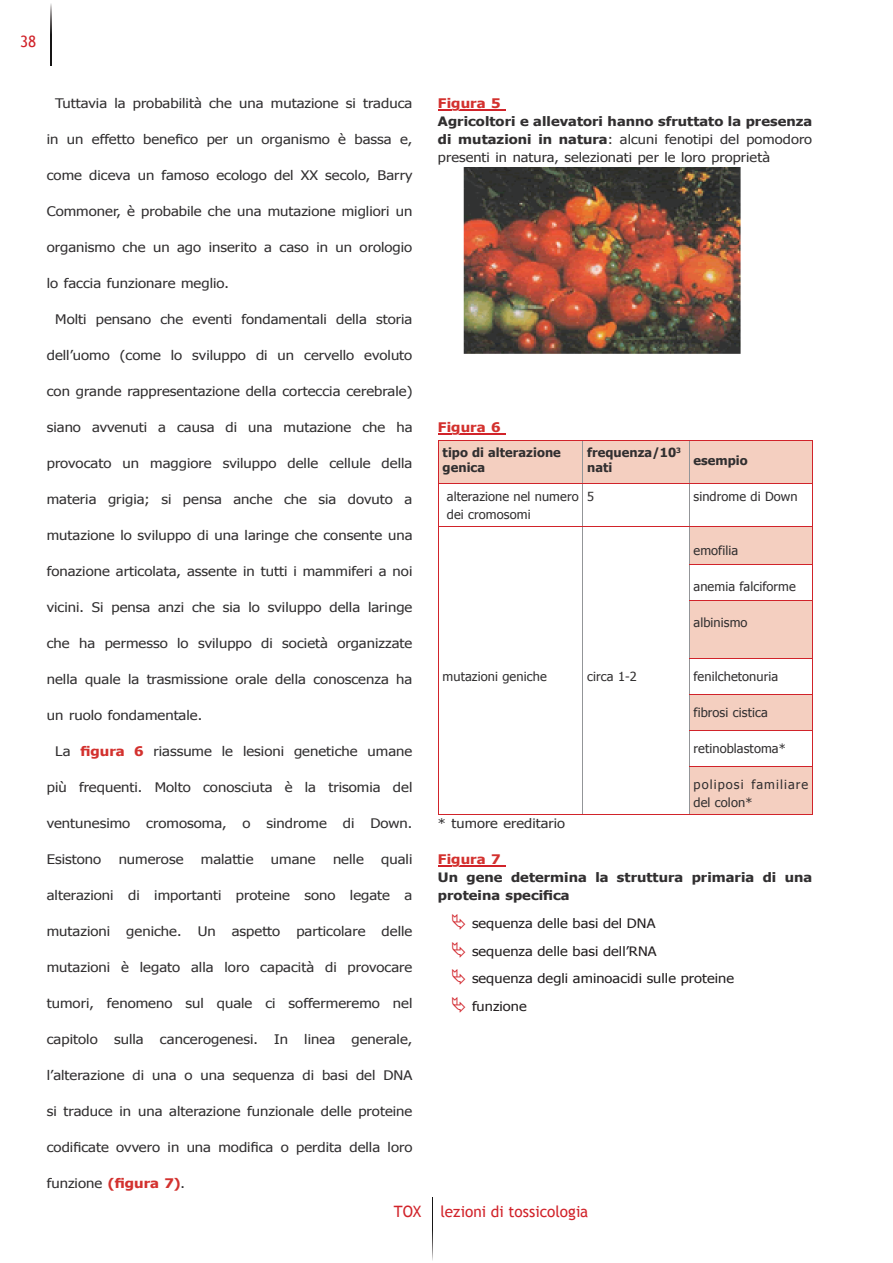
<style>
.page{position:relative;width:893px;height:1263px;background:#fff}
.page>*{position:absolute;margin:0;border:0;box-sizing:border-box;transform-origin:0 0}
.t1{font:15.6px "Trebuchet MS";color:#d1232a}
.t2{font:13.2px "Tahoma";color:#312f30;scale:1.12 1}
.t3{font:700 13.2px "Tahoma";letter-spacing:.005em;color:#d3312e;scale:1.12 1}
.t4{font:12.9px/18px "Tahoma";letter-spacing:.005em;color:#312f30;text-align:justify;scale:1.12 1}
.t5{font:12.9px/27.8px "Tahoma";letter-spacing:.005em;color:#231f20;scale:1.12 1}
.t6{font:700 12.9px/18px "Tahoma";letter-spacing:.005em;color:#312f30;scale:1.12 1}
.t7{font:12.6px/18px "Tahoma";letter-spacing:.01em;color:#312f30}
.t8{font:700 12.6px/15px "Tahoma";letter-spacing:.005em;color:#312f30}
.t9{font:12.6px/18px "Tahoma";letter-spacing:.085em;color:#312f30}
.s1{font-weight:700;color:#d3312e}
.s2{font-weight:700}
</style>
<div class="page">
<svg style="left:51px;top:4px;width:1px;height:62px"></svg>
<svg style="left:432px;top:1197px;width:1px;height:64px"></svg>
<hr style="left:438px;top:433px;width:68px;height:1px;background:#d1232a">
<hr style="left:438px;top:865px;width:68px;height:1px;background:#d1232a">
<svg style="left:438px;top:109px;width:68px;height:2px"></svg>
<img style="left:463px;top:167px;width:278px;height:187px">
<svg style="left:439px;top:433px;width:46px;height:2px"></svg>
<svg style="left:439px;top:442px;width:373px;height:372px"></svg>
<hr style="left:438px;top:441px;width:145px;height:1px;background:#d1232a">
<hr style="left:438px;top:441px;width:1px;height:42px;background:#d1232a">
<hr style="left:583px;top:441px;width:106px;height:1px;background:#d1232a">
<hr style="left:689px;top:441px;width:124px;height:1px;background:#d1232a">
<hr style="left:812px;top:441px;width:1px;height:42px;background:#d1232a">
<hr style="left:438px;top:483px;width:1px;height:43px;background:#d1232a">
<hr style="left:812px;top:483px;width:1px;height:43px;background:#d1232a">
<hr style="left:438px;top:526px;width:1px;height:39px;background:#d1232a">
<hr style="left:812px;top:526px;width:1px;height:39px;background:#d1232a">
<hr style="left:438px;top:565px;width:1px;height:36px;background:#d1232a">
<hr style="left:812px;top:565px;width:1px;height:36px;background:#d1232a">
<hr style="left:438px;top:601px;width:1px;height:58px;background:#d1232a">
<hr style="left:812px;top:601px;width:1px;height:58px;background:#d1232a">
<hr style="left:438px;top:659px;width:1px;height:36px;background:#d1232a">
<hr style="left:812px;top:659px;width:1px;height:36px;background:#d1232a">
<hr style="left:438px;top:695px;width:1px;height:36px;background:#d1232a">
<hr style="left:812px;top:695px;width:1px;height:36px;background:#d1232a">
<hr style="left:438px;top:731px;width:1px;height:36px;background:#d1232a">
<hr style="left:812px;top:731px;width:1px;height:36px;background:#d1232a">
<hr style="left:438px;top:767px;width:1px;height:47px;background:#d1232a">
<hr style="left:812px;top:767px;width:1px;height:47px;background:#d1232a">
<hr style="left:438px;top:814px;width:145px;height:1px;background:#d1232a">
<hr style="left:583px;top:814px;width:106px;height:1px;background:#d1232a">
<hr style="left:689px;top:814px;width:124px;height:1px;background:#d1232a">
<hr style="left:583px;top:441px;width:1px;height:42px;background:#939598">
<hr style="left:689px;top:441px;width:1px;height:42px;background:#939598">
<hr style="left:583px;top:484px;width:1px;height:42px;background:#939598">
<hr style="left:689px;top:484px;width:1px;height:42px;background:#939598">
<hr style="left:583px;top:526px;width:1px;height:39px;background:#939598">
<hr style="left:689px;top:526px;width:1px;height:39px;background:#939598">
<hr style="left:583px;top:565px;width:1px;height:36px;background:#939598">
<hr style="left:689px;top:565px;width:1px;height:36px;background:#939598">
<hr style="left:583px;top:601px;width:1px;height:58px;background:#939598">
<hr style="left:689px;top:601px;width:1px;height:58px;background:#939598">
<hr style="left:583px;top:659px;width:1px;height:36px;background:#939598">
<hr style="left:689px;top:659px;width:1px;height:36px;background:#939598">
<hr style="left:583px;top:695px;width:1px;height:36px;background:#939598">
<hr style="left:689px;top:695px;width:1px;height:36px;background:#939598">
<hr style="left:583px;top:731px;width:1px;height:36px;background:#939598">
<hr style="left:689px;top:731px;width:1px;height:36px;background:#939598">
<hr style="left:583px;top:767px;width:1px;height:47px;background:#939598">
<hr style="left:689px;top:767px;width:1px;height:47px;background:#939598">
<hr style="left:439px;top:483px;width:144px;height:1px;background:#d1232a">
<hr style="left:583px;top:483px;width:106px;height:1px;background:#d1232a">
<hr style="left:689px;top:483px;width:123px;height:1px;background:#d1232a">
<hr style="left:439px;top:526px;width:144px;height:1px;background:#d1232a">
<hr style="left:583px;top:526px;width:106px;height:1px;background:#d1232a">
<hr style="left:689px;top:526px;width:123px;height:1px;background:#d1232a">
<hr style="left:689px;top:565px;width:123px;height:1px;background:#d1232a">
<hr style="left:689px;top:601px;width:123px;height:1px;background:#d1232a">
<hr style="left:689px;top:658px;width:123px;height:1px;background:#d1232a">
<hr style="left:689px;top:694px;width:123px;height:1px;background:#d1232a">
<hr style="left:689px;top:730px;width:123px;height:1px;background:#d1232a">
<hr style="left:689px;top:766px;width:123px;height:1px;background:#d1232a">
<svg style="left:439px;top:865px;width:67px;height:2px"></svg>
<p class="t1" style="left:20px;top:32px;width:18px">38</p>
<p class="t2" style="left:55px;top:94px;width:320px">Tuttavia la probabilità che una mutazione si traduca</p>
<p class="t2" style="left:47px;top:130px;width:328px">in un effetto benefico per un organismo è bassa e,</p>
<p class="t2" style="left:47px;top:166px;width:328px">come diceva un famoso ecologo del XX secolo, Barry</p>
<p class="t2" style="left:47px;top:202px;width:328px">Commoner, è probabile che una mutazione migliori un</p>
<p class="t2" style="left:47px;top:238px;width:328px">organismo che un ago inserito a caso in un orologio</p>
<p class="t2" style="left:47px;top:274px;width:164px">lo faccia funzionare meglio.</p>
<p class="t2" style="left:55px;top:310px;width:320px">Molti pensano che eventi fondamentali della storia</p>
<p class="t2" style="left:47px;top:346px;width:328px">dell’uomo (come lo sviluppo di un cervello evoluto</p>
<p class="t2" style="left:47px;top:382px;width:328px">con grande rappresentazione della corteccia cerebrale)</p>
<p class="t2" style="left:47px;top:418px;width:328px">siano avvenuti a causa di una mutazione che ha</p>
<p class="t2" style="left:47px;top:454px;width:328px">provocato un maggiore sviluppo delle cellule della</p>
<p class="t2" style="left:47px;top:490px;width:328px">materia grigia; si pensa anche che sia dovuto a</p>
<p class="t2" style="left:47px;top:526px;width:328px">mutazione lo sviluppo di una laringe che consente una</p>
<p class="t2" style="left:47px;top:562px;width:328px">fonazione articolata, assente in tutti i mammiferi a noi</p>
<p class="t2" style="left:47px;top:598px;width:328px">vicini. Si pensa anzi che sia lo sviluppo della laringe</p>
<p class="t2" style="left:47px;top:634px;width:328px">che ha permesso lo sviluppo di società organizzate</p>
<p class="t2" style="left:47px;top:670px;width:328px">nella quale la trasmissione orale della conoscenza ha</p>
<p class="t2" style="left:47px;top:706px;width:140px">un ruolo fondamentale.</p>
<p class="t2" style="left:55px;top:742px;width:320px">La <span class="s1">figura 6</span> riassume le lesioni genetiche umane</p>
<p class="t2" style="left:47px;top:778px;width:328px">più frequenti. Molto conosciuta è la trisomia del</p>
<p class="t2" style="left:47px;top:814px;width:328px">ventunesimo cromosoma, o sindrome di Down.</p>
<p class="t2" style="left:47px;top:850px;width:50px">Esistono</p>
<p class="t2" style="left:119px;top:850px;width:59px">numerose</p>
<p class="t2" style="left:201px;top:850px;width:49px">malattie</p>
<p class="t2" style="left:271px;top:850px;width:41px">umane</p>
<p class="t2" style="left:333px;top:850px;width:29px">nelle</p>
<p class="t2" style="left:381px;top:850px;width:29px">quali</p>
<p class="t2" style="left:47px;top:886px;width:328px">alterazioni di importanti proteine sono legate a</p>
<p class="t2" style="left:47px;top:922px;width:328px">mutazioni geniche. Un aspetto particolare delle</p>
<p class="t2" style="left:47px;top:958px;width:328px">mutazioni è legato alla loro capacità di provocare</p>
<p class="t2" style="left:47px;top:994px;width:328px">tumori, fenomeno sul quale ci soffermeremo nel</p>
<p class="t2" style="left:47px;top:1030px;width:328px">capitolo sulla cancerogenesi. In linea generale,</p>
<p class="t2" style="left:47px;top:1066px;width:328px">l’alterazione di una o una sequenza di basi del DNA</p>
<p class="t2" style="left:47px;top:1102px;width:328px">si traduce in una alterazione funzionale delle proteine</p>
<p class="t2" style="left:47px;top:1138px;width:328px">codificate ovvero in una modifica o perdita della loro</p>
<p class="t2" style="left:47px;top:1174px;width:125px">funzione <span class="s1">(figura 7)</span>.</p>
<p class="t3" style="left:438px;top:94px;width:57px">Figura 5</p>
<p class="t4" style="left:438px;top:112px;width:336px"><span class="s2">Agricoltori e allevatori hanno sfruttato la presenza di mutazioni in natura</span>: alcuni fenotipi del pomodoro presenti in natura, selezionati per le loro proprietà</p>
<p class="t3" style="left:438px;top:418px;width:57px">Figura 6</p>
<p class="t8" style="left:443px;top:444px;width:120px">tipo di alterazione genica</p>
<p class="t8" style="left:587px;top:444px;width:95px">frequenza/10<sup>3 </sup>nati</p>
<p class="t8" style="left:693px;top:452px;width:56px">esempio</p>
<p class="t7" style="left:447px;top:487px;width:133px">alterazione nel numero dei cromosomi</p>
<p class="t7" style="left:587px;top:487px;width:9px">5</p>
<p class="t7" style="left:693px;top:487px;width:106px">sindrome di Down</p>
<p class="t7" style="left:443px;top:667px;width:106px">mutazioni geniche</p>
<p class="t7" style="left:587px;top:667px;width:51px">circa 1-2</p>
<p class="t7" style="left:693px;top:541px;width:46px">emofilia</p>
<p class="t7" style="left:693px;top:577px;width:104px">anemia falciforme</p>
<p class="t7" style="left:693px;top:613px;width:56px">albinismo</p>
<p class="t7" style="left:693px;top:667px;width:86px">fenilchetonuria</p>
<p class="t7" style="left:693px;top:703px;width:76px">fibrosi cistica</p>
<p class="t7" style="left:693px;top:739px;width:94px">retinoblastoma*</p>
<p class="t9" style="left:693px;top:775px;width:116px">poliposi familiare del colon*</p>
<p class="t4" style="left:438px;top:814px;width:115px">* tumore ereditario</p>
<p class="t3" style="left:438px;top:850px;width:57px">Figura 7</p>
<p class="t6" style="left:438px;top:867px;width:336px">Un gene determina la struttura primaria di una proteina specifica</p>
<p class="t5" style="left:472px;top:909px;width:235px">sequenza delle basi del DNA<br>sequenza delle basi dell’RNA<br>sequenza degli aminoacidi sulle proteine funzione</p>
<p class="t1" style="left:394px;top:1202px;width:196px">TOX lezioni di tossicologia</p>
</div>
